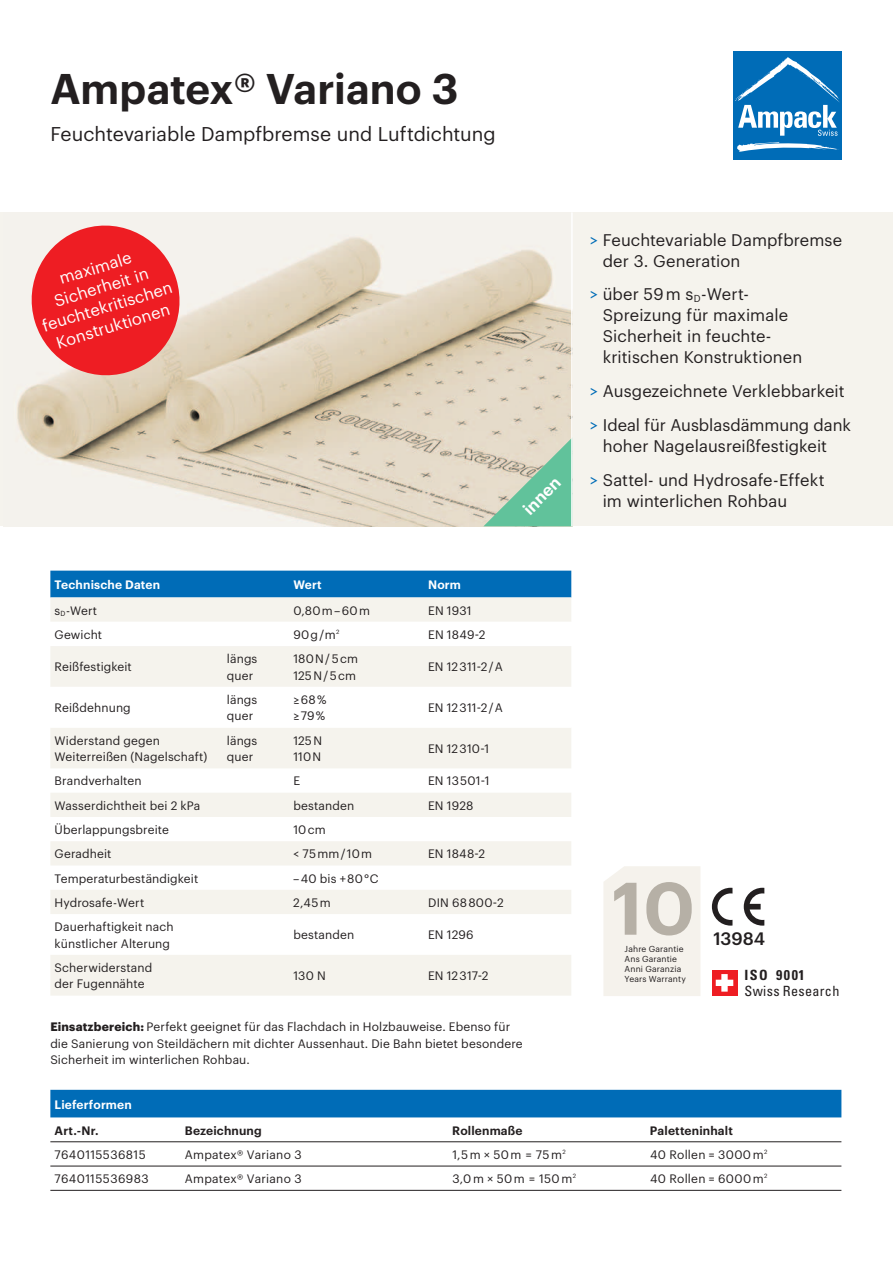
<style>
.page{position:relative;width:893px;height:1263px;background:#fff}
.page>*{position:absolute;margin:0;border:0;box-sizing:border-box;transform-origin:0 0}
.t1{font:600 72.6px "Graphik";color:#b6b0a6}
.t2{font:600 42px "Graphik";color:#231f20}
.t3{font:19.5px "Graphik";color:#231f20}
.t4{font:500 17.55px "Graphik";letter-spacing:-.01em;color:#231f20}
.t5{font:600 16.65px "Graphik";color:#fff}
.t6{font:16.5px/21px "Graphik";letter-spacing:.005em;color:#231f20}
.t7{font:16.35px/20.1px "Graphik";color:#fff;text-align:center}
.t8{font:condensed 14.1px "Univers LT Std";letter-spacing:.025em;color:#231f20}
.t9{font:700 condensed 14.1px "Univers LT Std";letter-spacing:.105em;color:#231f20}
.t10{font:12px/16.5px "Graphik";letter-spacing:.01em;color:#231f20}
.t11{font:600 12px "Graphik";letter-spacing:.015em;color:#231f20}
.t12{font:600 12px "Graphik";letter-spacing:.015em;color:#fff}
.t13{font:12px "Graphik";letter-spacing:.035em;color:#231f20}
.t14{font:8.55px/10.2px "Graphik";letter-spacing:.015em;color:#231f20}
.s1{font-weight:700}
.s2{color:#006cb7}
</style>
<div class="page">
<div style="left:0;top:212px;width:892px;height:314px;background:#f5f3ed"></div>
<img style="left:17px;top:237px;width:554px;height:289px">
<div style="left:733px;top:51px;width:109px;height:109px;background:#006cb7"></div>
<svg style="left:737px;top:142px;width:102px;height:10px"></svg>
<svg style="left:735px;top:57px;width:105px;height:79px"></svg>
<div style="left:50px;top:571px;width:521px;height:27px;background:#006cb7"></div>
<svg style="left:50px;top:598px;width:521px;height:398px;fill:#f5f3ed"></svg>
<svg style="left:50px;top:622px;width:521px;height:106px"></svg>
<div style="left:50px;top:1090px;width:791px;height:27px;background:#006cb7"></div>
<hr style="left:50px;top:1141px;width:791px;height:1px;background:#231f20">
<hr style="left:50px;top:1166px;width:791px;height:1px;background:#231f20">
<hr style="left:50px;top:1190px;width:791px;height:1px;background:#231f20">
<svg style="left:483px;top:437px;width:88px;height:89px;background:#a1cbaf"></svg>
<hr style="left:571px;top:212px;width:2px;height:314px;background:#fff">
<svg style="left:23px;top:225px;width:165px;height:159px"></svg>
<div style="left:712px;top:970px;width:25px;height:26px;background:#ee1d23"></div>
<svg style="left:716px;top:974px;width:17px;height:18px"></svg>
<div style="left:603px;top:866px;width:97px;height:130px;background:#f5f2ec"></div>
<svg style="left:712px;top:888px;width:52px;height:38px"></svg>
<h2 class="t2" style="left:50px;top:65px;width:410px">Ampatex® Variano 3</h2>
<h3 class="t3" style="left:50px;top:126px;width:447px">Feuchtevariable Dampfbremse und Luftdichtung</h3>
<h3 class="t7" style="left:28px;top:279px;width:137px;rotate:-17deg">maximale<br>Sicherheit in feuchtekritischen<br>Konstruktionen</h3>
<h3 class="t5" style="left:519px;top:505px;width:47px;rotate:-45deg">innen</h3>
<p class="t12" style="left:55px;top:578px;width:107px">Technische Daten</p>
<p class="t12" style="left:293px;top:578px;width:30px">Wert</p>
<p class="t12" style="left:428px;top:578px;width:34px">Norm</p>
<p class="t10" style="left:55px;top:603px;width:44px">s<sub>D</sub>-Wert</p>
<p class="t10" style="left:293px;top:603px;width:78px">0,80 m – 60 m</p>
<p class="t10" style="left:428px;top:603px;width:45px">EN 1931</p>
<p class="t10" style="left:55px;top:627px;width:49px">Gewicht</p>
<p class="t10" style="left:293px;top:627px;width:48px">90 g / m<sup>2</sup></p>
<p class="t10" style="left:428px;top:627px;width:59px">EN 1849-2</p>
<p class="t10" style="left:55px;top:659px;width:79px">Reißfestigkeit</p>
<p class="t10" style="left:227px;top:651px;width:32px">längs quer</p>
<p class="t10" style="left:293px;top:651px;width:66px">180 N / 5 cm<br>125 N / 5 cm</p>
<p class="t10" style="left:428px;top:659px;width:76px">EN 12 311-2 / A</p>
<p class="t10" style="left:55px;top:700px;width:78px">Reißdehnung</p>
<p class="t10" style="left:227px;top:692px;width:32px">längs quer</p>
<p class="t10" style="left:293px;top:692px;width:35px">≥ 68 % ≥ 79 %</p>
<p class="t10" style="left:428px;top:700px;width:76px">EN 12 311-2 / A</p>
<p class="t10" style="left:55px;top:733px;width:154px">Widerstand gegen<br>Weiterreißen (Nagelschaft)</p>
<p class="t10" style="left:227px;top:733px;width:32px">längs quer</p>
<p class="t10" style="left:293px;top:733px;width:30px">125 N<br>110 N</p>
<p class="t10" style="left:428px;top:741px;width:63px">EN 12 310-1</p>
<p class="t10" style="left:55px;top:774px;width:89px">Brandverhalten</p>
<p class="t10" style="left:293px;top:774px;width:8px">E</p>
<p class="t10" style="left:428px;top:774px;width:63px">EN 13 501-1</p>
<p class="t10" style="left:55px;top:798px;width:147px">Wasserdichtheit bei 2 kPa</p>
<p class="t10" style="left:293px;top:798px;width:62px">bestanden</p>
<p class="t10" style="left:428px;top:798px;width:47px">EN 1928</p>
<p class="t10" style="left:55px;top:822px;width:116px">Überlappungsbreite</p>
<p class="t10" style="left:293px;top:822px;width:34px">10 cm</p>
<p class="t10" style="left:55px;top:846px;width:58px">Geradheit</p>
<p class="t10" style="left:293px;top:846px;width:80px">&lt; 75 mm / 10 m</p>
<p class="t10" style="left:428px;top:846px;width:59px">EN 1848-2</p>
<p class="t10" style="left:55px;top:871px;width:145px">Temperaturbeständigkeit</p>
<p class="t10" style="left:293px;top:871px;width:87px">– 40 bis + 80 °C</p>
<p class="t10" style="left:55px;top:895px;width:91px">Hydrosafe-Wert</p>
<p class="t10" style="left:293px;top:895px;width:39px">2,45 m</p>
<p class="t10" style="left:428px;top:895px;width:77px">DIN 68 800-2</p>
<p class="t10" style="left:55px;top:919px;width:120px">Dauerhaftigkeit nach künstlicher Alterung</p>
<p class="t10" style="left:293px;top:928px;width:62px">bestanden</p>
<p class="t10" style="left:428px;top:928px;width:47px">EN 1296</p>
<p class="t10" style="left:55px;top:960px;width:99px">Scherwiderstand der Fugennähte</p>
<p class="t10" style="left:293px;top:968px;width:34px">130 N</p>
<p class="t10" style="left:428px;top:968px;width:62px">EN 12 317-2</p>
<p class="t10" style="left:50px;top:1019px;width:474px"><span class="s1">Einsatzbereich:</span> Perfekt geeignet für das Flachdach in Holzbauweise. Ebenso für die Sanierung von Steildächern mit dichter Aussenhaut. Die Bahn bietet besondere<br>Sicherheit im winterlichen Rohbau.</p>
<h3 class="t6" style="left:603px;top:230px;width:241px;text-indent:-13px"><span class="s2">&gt;</span> Feuchtevariable Dampfbremse der 3. Generation</h3>
<h3 class="t6" style="left:603px;top:285px;width:201px;text-indent:-13px"><span class="s2">&gt;</span> über 59 m s<sub>D</sub>-Wert-<br>Spreizung für maximale<br>Sicherheit in feuchte&shy;kritischen Konstruktionen</h3>
<h3 class="t6" style="left:590px;top:375px;width:263px;line-height:33.8px"><span class="s2">&gt;</span> Ausgezeichnete Verklebbarkeit <span class="s2">&gt;</span> Ideal für Ausblasdämmung dank</h3>
<h3 class="t6" style="left:590px;top:430px;width:239px;line-height:33.8px;text-align:right">hoher Nagelausreißfestigkeit<br><span class="s2">&gt;</span> Sattel- und Hydrosafe-Effekt</h3>
<h3 class="t6" style="left:603px;top:491px;width:186px">im winterlichen Rohbau</h3>
<h1 class="t1" style="left:612px;top:867px;width:85px">10</h1>
<p class="t14" style="left:625px;top:944px;width:63px">Jahre Garantie<br>Ans Garantie<br>Anni Garanzia<br>Years Warranty</p>
<h3 class="t4" style="left:713px;top:926px;width:53px">13984</h3>
<p class="t9" style="left:744px;top:967px;width:62px">ISO 9001</p>
<p class="t8" style="left:744px;top:983px;width:96px">Swiss Research</p>
<p class="t12" style="left:55px;top:1097px;width:79px">Lieferformen</p>
<p class="t11" style="left:55px;top:1123px;width:45px">Art.-Nr.</p>
<p class="t11" style="left:185px;top:1123px;width:78px">Bezeichnung</p>
<p class="t11" style="left:452px;top:1123px;width:72px">Rollenmaße</p>
<p class="t11" style="left:650px;top:1123px;width:84px">Paletteninhalt</p>
<p class="t13" style="left:55px;top:1150px;width:93px">7640115536815</p>
<p class="t10" style="left:185px;top:1147px;width:118px">Ampatex® Variano 3</p>
<p class="t10" style="left:452px;top:1147px;width:115px">1,5 m × 50 m = 75 m<sup>2</sup></p>
<p class="t10" style="left:650px;top:1147px;width:119px">40 Rollen = 3000 m<sup>2</sup></p>
<p class="t13" style="left:55px;top:1174px;width:96px">7640115536983</p>
<p class="t10" style="left:185px;top:1171px;width:118px">Ampatex® Variano 3</p>
<p class="t10" style="left:452px;top:1171px;width:125px">3,0 m × 50 m = 150 m<sup>2</sup></p>
<p class="t10" style="left:650px;top:1171px;width:119px">40 Rollen = 6000 m<sup>2</sup></p>
</div>
